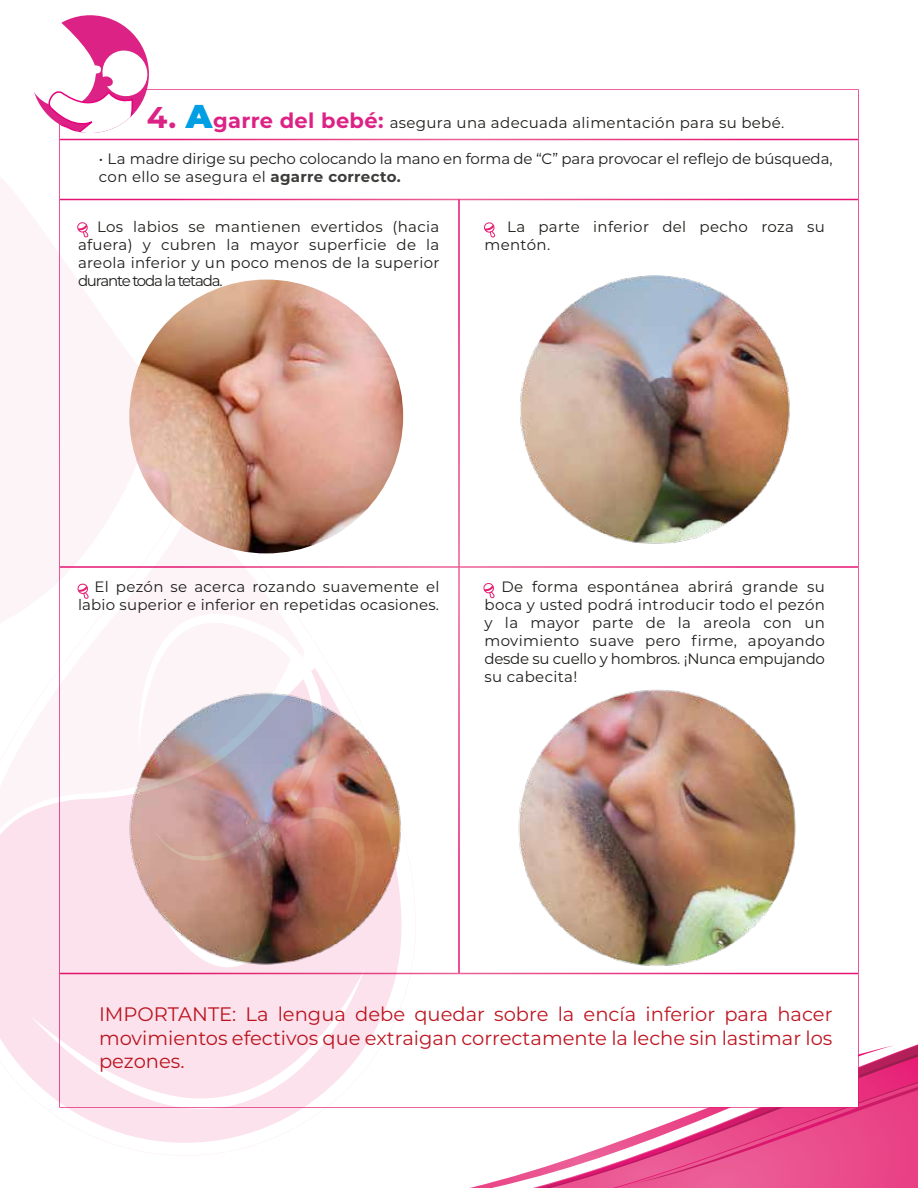
<style>
.page{position:relative;width:918px;height:1188px;background:#fff}
.page>*{position:absolute;margin:0;border:0;box-sizing:border-box;transform-origin:0 0}
.t1{font:19.5px/23.4px "Montserrat";color:#be1622;text-align:justify}
.t2{font:15px/18px "Montserrat";letter-spacing:.015em;color:#1d1d1b;text-align:justify}
.t3{font:15px/18px "Montserrat";letter-spacing:-.01em;color:#1d1d1b}
.s1{font-weight:700;font-size:30px;color:#dc2385}
.s2{font-weight:900;font-size:33px;color:#009fe3}
.s3{font-weight:700;font-size:21px;color:#dc2385}
.s4{font-weight:700;color:#3c3c3b}
</style>
<div class="page">
<svg style="left:470px;top:1044px;width:448px;height:144px"></svg>
<svg style="left:550px;top:1057px;width:368px;height:131px"></svg>
<svg style="left:600px;top:1071px;width:318px;height:117px;background:#ea6099"></svg>
<div style="left:59px;top:89px;width:800px;height:1019px;background:#fff;border:2px solid #fff"></div>
<hr style="left:60px;top:199px;width:798px;height:1px;background:#fff">
<hr style="left:60px;top:566px;width:798px;height:2px;background:#fff">
<hr style="left:60px;top:139px;width:798px;height:1px;background:#fff">
<hr style="left:60px;top:973px;width:798px;height:1px;background:#fff">
<img style="left:520px;top:275px;width:270px;height:269px">
<img style="left:518px;top:689px;width:278px;height:277px">
<img style="left:129px;top:280px;width:274px;height:273px;border-radius:137px">
<svg style="left:484px;top:222px;width:12px;height:16px"></svg>
<svg style="left:483px;top:583px;width:12px;height:15px"></svg>
<svg style="left:34px;top:22px;width:115px;height:111px"></svg>
<svg style="left:0;top:479px;width:416px;height:664px"></svg>
<svg style="left:173px;top:614px;width:150px;height:193px"></svg>
<svg style="left:0;top:657px;width:301px;height:359px"></svg>
<img style="left:161px;top:807px;width:204px;height:161px">
<svg style="left:31px;top:968px;width:334px;height:141px;background:#fbe1ec"></svg>
<svg style="left:0;top:172px;width:173px;height:486px;fill:#fdf4f8"></svg>
<p class="t2" style="left:147px;top:113px;width:639px"><span class="s1">4.</span> <span class="s2">A</span><span class="s3">garre del bebé:</span> asegura una adecuada alimentación para su bebé.</p>
<p class="t3" style="left:99px;top:149px;width:735px">• La madre dirige su pecho colocando la mano en forma de “C” para provocar el reflejo de búsqueda, con ello se asegura el <span class="s4">agarre correcto.</span></p>
<p class="t2" style="left:78px;top:217px;width:363px">o Los labios se mantienen evertidos (hacia afuera) y cubren la mayor superficie de la areola inferior y un poco menos de la superior durante toda la tetada.</p>
<p class="t2" style="left:484px;top:217px;width:342px">o La parte inferior del pecho roza su mentón.</p>
<p class="t2" style="left:78px;top:577px;width:363px">o El pezón se acerca rozando suavemente el labio superior e inferior en repetidas ocasiones.</p>
<p class="t2" style="left:484px;top:577px;width:342px;text-indent:17px">De forma espontánea abrirá grande su boca y usted podrá introducir todo el pezón y la mayor parte de la areola con un movimiento suave pero firme, apoyando desde su cuello y hombros. ¡Nunca empujando su cabecita!</p>
<h1 class="t1" style="left:99px;top:1002px;width:735px">IMPORTANTE: La lengua debe quedar sobre la encía inferior para hacer movimientos efectivos que extraigan correctamente la leche sin lastimar los pezones.</h1>
</div>
